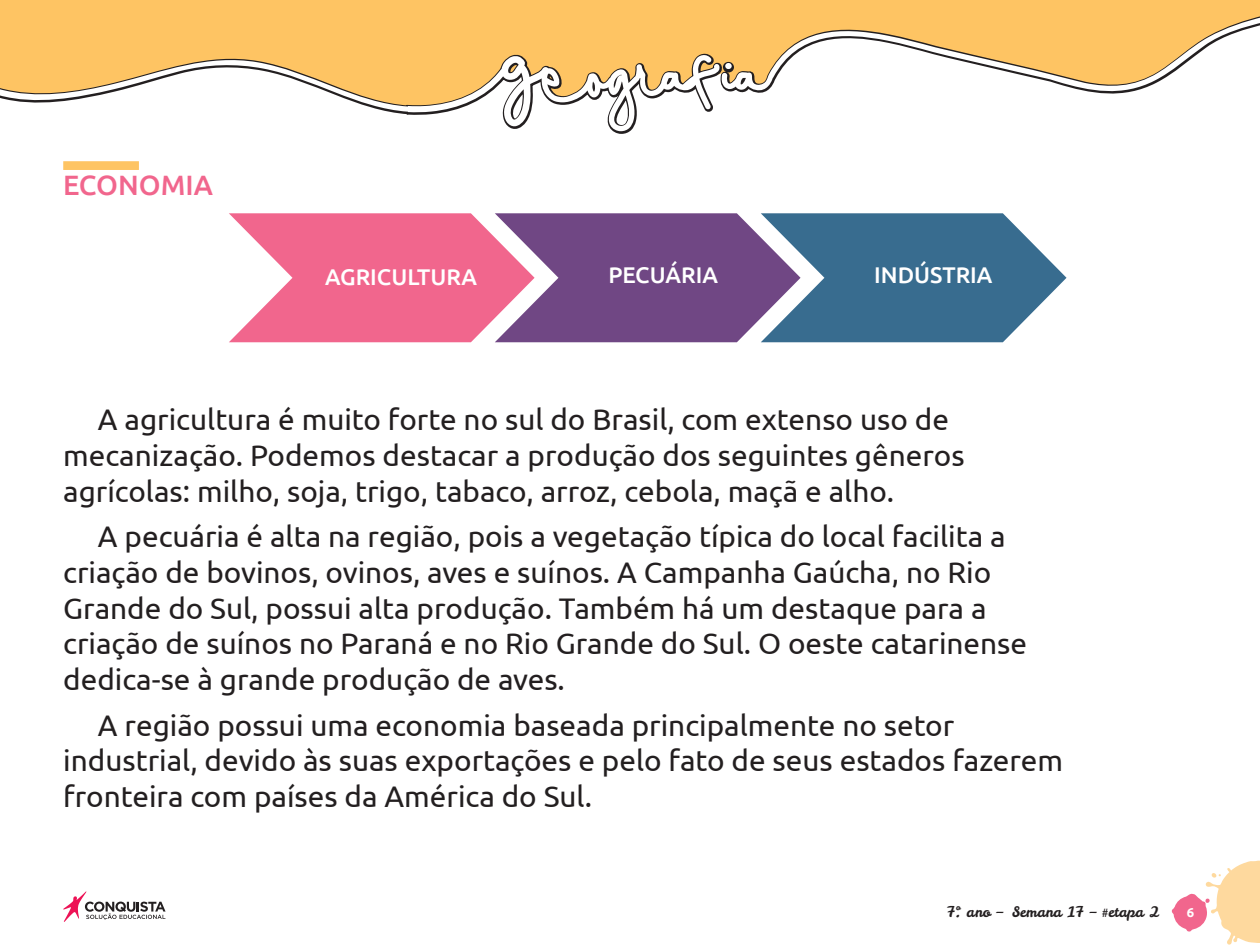
<style>
.page{position:relative;width:1260px;height:945px;background:#fff}
.page>*{position:absolute;margin:0;border:0;box-sizing:border-box;transform-origin:0 0}
._01_Texto_Geral{font:29.75px/35.7px "Ubuntu";color:#231f20}
._03_Peso_3{font:500 28px "Ubuntu";color:#f1668d}
._01_Box_-_Título{font:500 22.75px "Ubuntu";color:#fff}
.t1{font:14.35px "Leckerli One";color:#231f20}
.t2{font:700 13.12px "Ubuntu";color:#fff}
</style>
<div class="page">
<svg style="left:1172px;top:861px;width:88px;height:84px"></svg>
<svg style="left:63px;top:891px;width:103px;height:31px"></svg>
<svg style="left:0;top:0;width:1260px;height:343px"></svg>
<svg style="left:0;top:16px;width:1260px;height:115px;fill:#fec463"></svg>
<div style="left:63px;top:161px;width:76px;height:9px;background:#fec463"></div>
<svg style="left:229px;top:213px;width:838px;height:129px;background:#98739a"></svg>
<p class="_03_Peso_3" style="left:63px;top:168px;width:151px">ECONOMIA</p>
<p class="_01_Box_-_Título" style="left:325px;top:262px;width:154px">AGRICULTURA</p>
<p class="_01_Box_-_Título" style="left:608px;top:261px;width:111px">PECUÁRIA</p>
<p class="_01_Box_-_Título" style="left:874px;top:261px;width:120px">INDÚSTRIA</p>
<p class="_01_Texto_Geral" style="left:63px;top:401px;width:903px;text-indent:35px">A agricultura é muito forte no sul do Brasil, com extenso uso de mecanização. Podemos destacar a produção dos seguintes gêneros agrícolas: milho, soja, trigo, tabaco, arroz, cebola, maçã e alho.</p>
<p class="_01_Texto_Geral" style="left:63px;top:518px;width:965px;text-indent:35px">A pecuária é alta na região, pois a vegetação típica do local facilita a criação de bovinos, ovinos, aves e suínos. A Campanha Gaúcha, no Rio Grande do Sul, possui alta produção. Também há um destaque para a criação de suínos no Paraná e no Rio Grande do Sul. O oeste catarinense dedica-se à grande produção de aves.</p>
<p class="_01_Texto_Geral" style="left:63px;top:706px;width:1001px;text-indent:35px">A região possui uma economia baseada principalmente no setor industrial, devido às suas exportações e pelo fato de seus estados fazerem fronteira com países da América do Sul.</p>
<p class="t1" style="left:947px;top:903px;width:214px">7º. ano – Semana 17 – #etapa 2</p>
<p class="t2" style="left:1187px;top:905px;width:9px">6</p>
</div>
